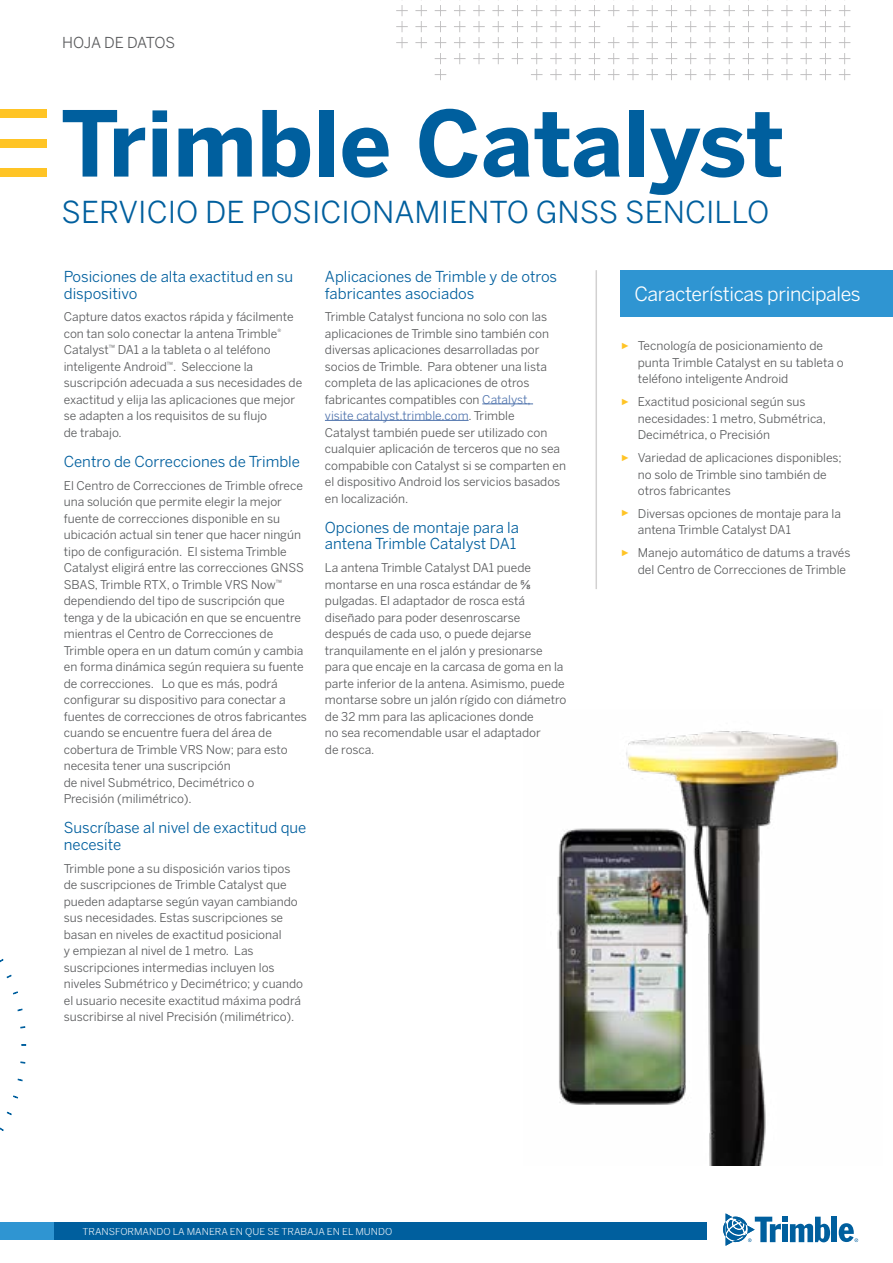
<style>
.page{position:relative;width:893px;height:1263px;background:#fff}
.page>*{position:absolute;margin:0;border:0;box-sizing:border-box;transform-origin:0 0}
.t1{font:700 90px "Benton Sans";color:#005f9e}
.t2{font:30px "Benton Sans";color:#005f9e}
.t3{font:19.5px "Benton Sans";letter-spacing:-.02em;color:#fff}
.t4{font:15px/16.5px "Benton Sans";color:#005f9e}
.t5{font:15px "Benton Sans";letter-spacing:-.025em;color:#58595b}
.t6{font:12px/16.5px "Benton Sans";color:#58595b}
.t7{font:9.75px "Benton Sans";color:#fff}
.s1{color:#4f73ad}
.s2{font-family:"Arial"}
.s3{font-family:"Arial";font-size:9px;color:#ffc425}
</style>
<div class="page">
<svg style="left:20px;top:1061px;width:5px;height:3px"></svg>
<svg style="left:17px;top:1078px;width:6px;height:3px"></svg>
<svg style="left:13px;top:1095px;width:5px;height:4px"></svg>
<svg style="left:7px;top:1111px;width:5px;height:4px"></svg>
<svg style="left:6px;top:974px;width:6px;height:4px"></svg>
<svg style="left:13px;top:991px;width:5px;height:4px"></svg>
<svg style="left:17px;top:1008px;width:6px;height:3px"></svg>
<svg style="left:20px;top:1026px;width:5px;height:3px"></svg>
<svg style="left:396px;top:0;width:454px;height:80px"></svg>
<div style="left:832px;top:1217px;width:5px;height:25px;background:#005f9e"></div>
<svg style="left:723px;top:1213px;width:107px;height:33px"></svg>
<svg style="left:839px;top:1223px;width:19px;height:19px"></svg>
<div style="left:0;top:1222px;width:706px;height:18px;background:#2f95d2"></div>
<div style="left:54px;top:1222px;width:652px;height:18px;background:#005f9e"></div>
<hr style="left:595px;top:270px;width:2px;height:319px;background:#d2d1d1">
<hr style="left:482px;top:404px;width:51px;height:1px;background:#4f73ad">
<hr style="left:325px;top:420px;width:144px;height:1px;background:#4f73ad">
<div style="left:0;top:110px;width:47px;height:8px;background:#ffc425"></div>
<div style="left:0;top:139px;width:47px;height:8px;background:#ffc425"></div>
<div style="left:0;top:168px;width:47px;height:9px;background:#ffc425"></div>
<div style="left:621px;top:270px;width:272px;height:47px;background:#2f95d2"></div>
<img style="left:557px;top:731px;width:281px;height:434px">
<p class="t5" style="left:62px;top:34px;width:114px">HOJA DE DATOS</p>
<h1 class="t1" style="left:61px;top:87px;width:725px">Trimble Catalyst</h1>
<h2 class="t2" style="left:62px;top:194px;width:709px">SERVICIO DE POSICIONAMIENTO GNSS SENCILLO</h2>
<p class="t4" style="left:64px;top:268px;width:231px">Posiciones de alta exactitud en su dispositivo</p>
<p class="t6" style="left:64px;top:309px;width:240px">Capture datos exactos rápida y fácilmente con tan solo conectar la antena Trimble<sup>® </sup>Catalyst<sup>™</sup> DA1 a la tableta o al teléfono inteligente Android<sup>™</sup>. Seleccione la suscripción adecuada a sus necesidades de exactitud y elija las aplicaciones que mejor se adapten a los requisitos de su flujo<br>de trabajo.</p>
<p class="t4" style="left:64px;top:453px;width:238px">Centro de Correcciones de Trimble</p>
<p class="t6" style="left:64px;top:477px;width:245px">El Centro de Correcciones de Trimble ofrece una solución que permite elegir la mejor fuente de correcciones disponible en su ubicación actual sin tener que hacer ningún tipo de configuración. El sistema Trimble Catalyst eligirá entre las correcciones GNSS SBAS, Trimble RTX, o Trimble VRS Now<sup>™ </sup>dependiendo del tipo de suscripción que tenga y de la ubicación en que se encuentre mientras el Centro de Correcciones de Trimble opera en un datum común y cambia en forma dinámica según requiera su fuente de correcciones. Lo que es más, podrá configurar su dispositivo para conectar a fuentes de correcciones de otros fabricantes cuando se encuentre fuera del área de cobertura de Trimble VRS Now; para esto necesita tener una suscripción<br>de nivel Submétrico, Decimétrico o Precisión (milimétrico).</p>
<p class="t4" style="left:64px;top:820px;width:244px">Suscríbase al nivel de exactitud que necesite</p>
<p class="t6" style="left:64px;top:860px;width:241px">Trimble pone a su disposición varios tipos de suscripciones de Trimble Catalyst que pueden adaptarse según vayan cambiando sus necesidades. Estas suscripciones se basan en niveles de exactitud posicional<br>y empiezan al nivel de 1 metro. Las suscripciones intermedias incluyen los niveles Submétrico y Decimétrico; y cuando el usuario necesite exactitud máxima podrá suscribirse al nivel Precisión (milimétrico).</p>
<p class="t4" style="left:325px;top:268px;width:234px">Aplicaciones de Trimble y de otros fabricantes asociados</p>
<p class="t6" style="left:325px;top:309px;width:243px">Trimble Catalyst funciona no solo con las aplicaciones de Trimble sino también con diversas aplicaciones desarrolladas por socios de Trimble. Para obtener una lista completa de las aplicaciones de otros fabricantes compatibles con <span class="s1">Catalyst,<br>visite catalyst.trimble.com</span>. Trimble<br>Catalyst también puede ser utilizado con cualquier aplicación de terceros que no sea compabible con Catalyst si se comparten en el dispositivo Android los servicios basados en localización.</p>
<p class="t4" style="left:325px;top:519px;width:196px">Opciones de montaje para la antena Trimble Catalyst DA1</p>
<p class="t6" style="left:325px;top:560px;width:243px">La antena Trimble Catalyst DA1 puede montarse en una rosca estándar de <span class="s2">⅝ </span>pulgadas. El adaptador de rosca está diseñado para poder desenroscarse después de cada uso, o puede dejarse tranquilamente en el jalón y presionarse para que encaje en la carcasa de goma en la parte inferior de la antena. Asimismo, puede montarse sobre un jalón rígido con diámetro de 32 mm para las aplicaciones donde<br>no sea recomendable usar el adaptador<br>de rosca.</p>
<h3 class="t3" style="left:634px;top:283px;width:228px">Características principales</h3>
<p class="t6" style="left:638px;top:338px;width:207px;text-indent:-17px"><span class="s3">►</span> Tecnología de posicionamiento de punta Trimble Catalyst en su tableta o teléfono inteligente Android</p>
<p class="t6" style="left:638px;top:394px;width:190px;text-indent:-17px"><span class="s3">►</span> Exactitud posicional según sus necesidades: 1 metro, Submétrica,<br>Decimétrica, o Precisión</p>
<p class="t6" style="left:638px;top:449px;width:205px;text-indent:-17px"><span class="s3">►</span> Variedad de aplicaciones disponibles; no solo de Trimble sino también de otros fabricantes</p>
<p class="t6" style="left:638px;top:505px;width:205px;text-indent:-17px"><span class="s3">►</span> Diversas opciones de montaje para la antena Trimble Catalyst DA1</p>
<p class="t6" style="left:638px;top:545px;width:214px;text-indent:-17px"><span class="s3">►</span> Manejo automático de datums a través del Centro de Correcciones de Trimble</p>
<p class="t7" style="left:83px;top:1226px;width:311px">TRANSFORMANDO LA MANERA EN QUE SE TRABAJA EN EL MUNDO</p>
</div>
